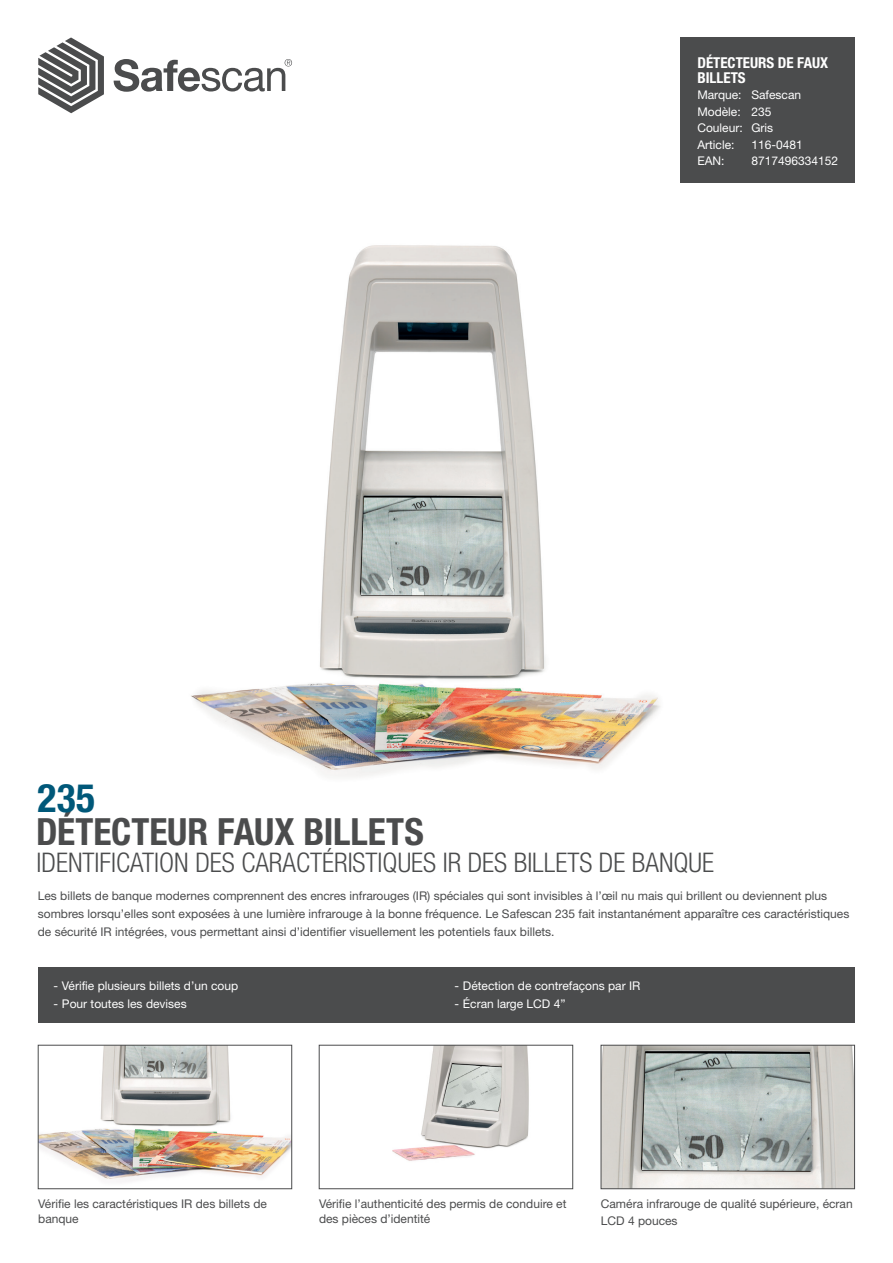
<style>
.page{position:relative;width:893px;height:1263px;background:#fff}
.page>*{position:absolute;margin:0;border:0;box-sizing:border-box;transform-origin:0 0}
.t1{font:700 condensed 39.45px "Helvetica Neue LT Std";color:#005879}
.t2{font:700 condensed 37.5px "Helvetica Neue LT Std";color:#4b4c4d}
.t3{font:300 condensed 27px "Helvetica Neue LT Std";color:#4b4c4d}
.t4{font:700 condensed 15px/15px "Helvetica Neue LT Std";color:#fff}
.Platte_tekst{font:12px/18px "Helvetica Neue LT Std";color:#4b4c4d}
.t5{font:12px "Helvetica Neue LT Std";color:#fff}
</style>
<div class="page">
<div style="left:680px;top:37px;width:175px;height:146px;background:#4b4c4d"></div>
<svg style="left:38px;top:37px;width:66px;height:76px"></svg>
<svg style="left:114px;top:59px;width:178px;height:33px"></svg>
<div style="left:38px;top:967px;width:817px;height:56px;background:#4b4c4d"></div>
<img style="left:392px;top:1047px;width:137px;height:114px">
<div style="left:319px;top:1045px;width:254px;height:144px;border:1px solid #4b4c4d"></div>
<img style="left:40px;top:1047px;width:250px;height:134px">
<div style="left:38px;top:1045px;width:254px;height:144px;border:1px solid #4b4c4d"></div>
<img style="left:603px;top:1047px;width:250px;height:140px">
<div style="left:601px;top:1045px;width:254px;height:144px;border:1px solid #4b4c4d"></div>
<img style="left:191px;top:245px;width:470px;height:532px">
<p class="t4" style="left:697px;top:55px;width:132px">DÉTECTEURS DE FAUX<br>BILLETS</p>
<p class="t5" style="left:697px;top:88px;width:105px">Marque: Safescan</p>
<p class="t5" style="left:697px;top:104px;width:76px">Modèle: 235</p>
<p class="t5" style="left:697px;top:121px;width:77px">Couleur: Gris</p>
<p class="t5" style="left:697px;top:137px;width:39px">Article:</p>
<p class="t5" style="left:751px;top:137px;width:53px">116-0481</p>
<p class="t5" style="left:697px;top:154px;width:29px">EAN:</p>
<p class="t5" style="left:751px;top:154px;width:88px">8717496334152</p>
<p class="t1" style="left:38px;top:774px;width:59px">235</p>
<p class="t3" style="left:37px;top:847px;width:679px">IDENTIFICATION DES CARACTÉRISTIQUES IR DES BILLETS DE BANQUE</p>
<p class="t2" style="left:36px;top:809px;width:389px">DÉTECTEUR FAUX BILLETS</p>
<p class="Platte_tekst" style="left:38px;top:887px;width:813px">Les billets de banque modernes comprennent des encres infrarouges (IR) spéciales qui sont invisibles à l’œil nu mais qui brillent ou deviennent plus sombres lorsqu’elles sont exposées à une lumière infrarouge à la bonne fréquence. Le Safescan 235 fait instantanément apparaître ces caractéristiques de sécurité IR intégrées, vous permettant ainsi d’identifier visuellement les potentiels faux billets.</p>
<p class="t5" style="left:53px;top:979px;width:186px">- Vérifie plusieurs billets d’un coup</p>
<p class="t5" style="left:53px;top:997px;width:135px">- Pour toutes les devises</p>
<p class="t5" style="left:454px;top:979px;width:187px">- Détection de contrefaçons par IR</p>
<p class="t5" style="left:454px;top:997px;width:113px">- Écran large LCD 4”</p>
<p class="Platte_tekst" style="left:38px;top:1196px;width:230px;line-height:15px">Vérifie les caractéristiques IR des billets de banque</p>
<p class="Platte_tekst" style="left:319px;top:1196px;width:249px;line-height:15px">Vérifie l’authenticité des permis de conduire et des pièces d’identité</p>
<p class="Platte_tekst" style="left:601px;top:1196px;width:253px;line-height:16.5px">Caméra infrarouge de qualité supérieure, écran<br>LCD 4 pouces</p>
</div>
